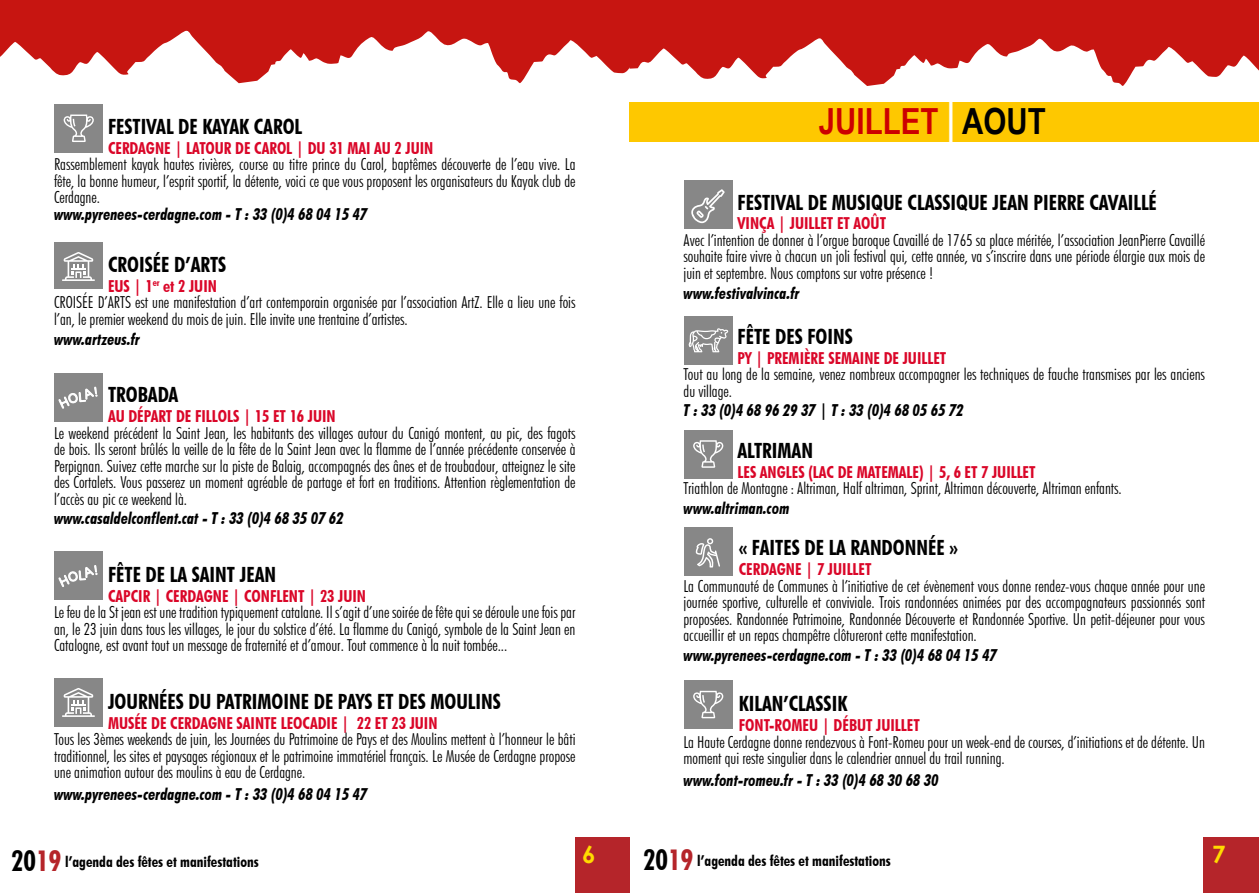
<style>
.page{position:relative;width:1259px;height:893px;background:#fff}
.page>*{position:absolute;margin:0;border:0;box-sizing:border-box;transform-origin:0 0}
.t1{font:700 36px "Arial Narrow";color:#c00}
.t2{font:700 24px "Century Gothic";color:#ffdb00}
.t3{font:700 condensed 21px "Futura BT";color:#000}
.t4{font:300 condensed 16.5px/16.5px "Futura BT";color:#000;text-align:justify}
.t5{font:italic 700 condensed 16.5px "Futura BT";color:#000}
.t6{font:700 condensed 16.5px "Futura BT";color:#da0628}
.t7{font:700 condensed 15px "Futura BT";color:#000}
.s1{font-weight:700;color:#da0628}
.s2{font-size:43.95px;color:#fff}
.s3{color:#000}
.s4{font-size:28.5px}
.s5{font-size:28.5px;color:#b5252a}
</style>
<div class="page">
<div style="left:575px;top:838px;width:54px;height:55px;background:#b5252a"></div>
<div style="left:1203px;top:838px;width:56px;height:55px;background:#b5252a"></div>
<svg style="left:629px;top:0;width:630px;height:86px;fill:#c71511"></svg>
<svg style="left:0;top:0;width:629px;height:83px;fill:#c71511"></svg>
<div style="left:54px;top:242px;width:48px;height:47px;background:#878787"></div>
<svg style="left:62px;top:252px;width:33px;height:29px"></svg>
<div style="left:54px;top:678px;width:48px;height:48px;background:#878787"></div>
<svg style="left:62px;top:688px;width:33px;height:29px"></svg>
<div style="left:55px;top:104px;width:48px;height:48px;background:#878787"></div>
<svg style="left:63px;top:115px;width:31px;height:27px"></svg>
<div style="left:55px;top:373px;width:48px;height:48px;background:#878787"></div>
<svg style="left:59px;top:386px;width:38px;height:23px"></svg>
<div style="left:55px;top:552px;width:48px;height:48px;background:#878787"></div>
<svg style="left:59px;top:565px;width:38px;height:22px"></svg>
<div style="left:684px;top:180px;width:48px;height:49px;background:#878787"></div>
<svg style="left:691px;top:189px;width:34px;height:34px"></svg>
<div style="left:684px;top:316px;width:48px;height:48px;background:#878787"></div>
<svg style="left:688px;top:328px;width:40px;height:24px"></svg>
<div style="left:684px;top:430px;width:48px;height:48px;background:#878787"></div>
<svg style="left:693px;top:440px;width:30px;height:28px"></svg>
<div style="left:629px;top:103px;width:630px;height:39px;background:#fec800"></div>
<div style="left:684px;top:528px;width:49px;height:48px;background:#878787"></div>
<svg style="left:695px;top:538px;width:25px;height:29px"></svg>
<div style="left:684px;top:680px;width:48px;height:49px;background:#878787"></div>
<svg style="left:693px;top:691px;width:30px;height:27px"></svg>
<p class="t3" style="left:108px;top:114px;width:196px">FESTIVAL DE KAYAK CAROL</p>
<p class="t6" style="left:108px;top:138px;width:327px">CERDAGNE | LATOUR DE CAROL | DU 31 MAI AU 2 JUIN</p>
<p class="t4" style="left:54px;top:156px;width:523px">Rassemblement kayak hautes rivières, course au titre prince du Carol, baptêmes découverte de l’eau vive. La fête, la bonne humeur, l’esprit sportif, la détente, voici ce que vous proposent les organisateurs du Kayak club de Cerdagne.</p>
<p class="t5" style="left:54px;top:204px;width:315px">www.pyrenees-cerdagne.com - T : 33 (0)4 68 04 15 47</p>
<p class="t3" style="left:108px;top:252px;width:120px">CROISÉE D’ARTS</p>
<p class="t4" style="left:54px;top:278px;width:523px;text-align:left;text-indent:54px"><span class="s1">EUS | 1</span><sup>er</sup> <span class="s1">et 2 JUIN<br></span>CROISÉE D’ARTS est une manifestation d’art contemporain organisée par l’association ArtZ. Elle a lieu une fois l’an, le premier weekend du mois de juin. Elle invite une trentaine d’artistes.</p>
<p class="t5" style="left:54px;top:329px;width:88px">www.artzeus.fr</p>
<p class="t3" style="left:108px;top:382px;width:72px">TROBADA</p>
<p class="t6" style="left:108px;top:406px;width:229px">AU DÉPART DE FILLOLS | 15 ET 16 JUIN</p>
<p class="t4" style="left:54px;top:424px;width:523px">Le weekend précédent la Saint Jean, les habitants des villages autour du Canigó montent, au pic, des fagots de bois. Ils seront brûlés la veille de la fête de la Saint Jean avec la flamme de l’année précédente conservée à Perpignan. Suivez cette marche sur la piste de Balaig, accompagnés des ânes et de troubadour, atteignez le site des Cortalets. Vous passerez un moment agréable de partage et fort en traditions. Attention règlementation de l’accès au pic ce weekend là.</p>
<p class="t5" style="left:54px;top:508px;width:291px">www.casaldelconflent.cat - T : 33 (0)4 68 35 07 62</p>
<p class="t3" style="left:108px;top:562px;width:170px">FÊTE DE LA SAINT JEAN</p>
<p class="t6" style="left:108px;top:586px;width:259px">CAPCIR | CERDAGNE | CONFLENT | 23 JUIN</p>
<p class="t4" style="left:54px;top:604px;width:523px">Le feu de la St jean est une tradition typiquement catalane. Il s’agit d’une soirée de fête qui se déroule une fois par an, le 23 juin dans tous les villages, le jour du solstice d’été. La flamme du Canigó, symbole de la Saint Jean en Catalogne, est avant tout un message de fraternité et d’amour. Tout commence à la nuit tombée...</p>
<p class="t3" style="left:108px;top:689px;width:394px">JOURNÉES DU PATRIMOINE DE PAYS ET DES MOULINS</p>
<p class="t6" style="left:108px;top:713px;width:331px">MUSÉE DE CERDAGNE SAINTE LEOCADIE | 22 ET 23 JUIN</p>
<p class="t4" style="left:54px;top:731px;width:523px">Tous les 3èmes weekends de juin, les Journées du Patrimoine de Pays et des Moulins mettent à l’honneur le bâti traditionnel, les sites et paysages régionaux et le patrimoine immatériel français. Le Musée de Cerdagne propose une animation autour des moulins à eau de Cerdagne.</p>
<p class="t5" style="left:54px;top:784px;width:315px">www.pyrenees-cerdagne.com - T : 33 (0)4 68 04 15 47</p>
<h1 class="t1" style="left:819px;top:94px;width:228px">JUILLET <span class="s2">|</span> <span class="s3">AOUT</span></h1>
<p class="t3" style="left:737px;top:189px;width:421px">FESTIVAL DE MUSIQUE CLASSIQUE JEAN PIERRE CAVAILLÉ</p>
<p class="t6" style="left:737px;top:214px;width:150px">VINÇA | JUILLET ET AOÛT</p>
<p class="t4" style="left:683px;top:232px;width:523px">Avec l’intention de donner à l’orgue baroque Cavaillé de 1765 sa place méritée, l’association JeanPierre Cavaillé souhaite faire vivre à chacun un joli festival qui, cette année, va s’inscrire dans une période élargie aux mois de juin et septembre. Nous comptons sur votre présence !</p>
<p class="t5" style="left:683px;top:283px;width:118px">www.festivalvinca.fr</p>
<p class="t3" style="left:737px;top:323px;width:117px">FÊTE DES FOINS</p>
<p class="t6" style="left:737px;top:348px;width:210px">PY | PREMIÈRE SEMAINE DE JUILLET</p>
<p class="t4" style="left:683px;top:366px;width:523px">Tout au long de la semaine, venez nombreux accompagner les techniques de fauche transmises par les anciens du village.</p>
<p class="t5" style="left:683px;top:400px;width:282px">T : 33 (0)4 68 96 29 37 | T : 33 (0)4 68 05 65 72</p>
<p class="t3" style="left:737px;top:437px;width:77px">ALTRIMAN</p>
<p class="t6" style="left:737px;top:462px;width:299px">LES ANGLES (LAC DE MATEMALE) | 5, 6 ET 7 JUILLET</p>
<p class="t4" style="left:683px;top:480px;width:440px">Triathlon de Montagne : Altriman, Half altriman, Sprint, Altriman découverte, Altriman enfants.</p>
<p class="t5" style="left:683px;top:498px;width:108px">www.altriman.com</p>
<p class="t3" style="left:739px;top:535px;width:221px">« FAITES DE LA RANDONNÉE »</p>
<p class="t6" style="left:739px;top:559px;width:134px">CERDAGNE | 7 JUILLET</p>
<p class="t4" style="left:683px;top:577px;width:523px">La Communauté de Communes à l’initiative de cet évènement vous donne rendez-vous chaque année pour une journée sportive, culturelle et conviviale. Trois randonnées animées par des accompagnateurs passionnés sont proposées. Randonnée Patrimoine, Randonnée Découverte et Randonnée Sportive. Un petit-déjeuner pour vous accueillir et un repas champêtre clôtureront cette manifestation.</p>
<p class="t5" style="left:683px;top:645px;width:315px">www.pyrenees-cerdagne.com - T : 33 (0)4 68 04 15 47</p>
<p class="t3" style="left:739px;top:691px;width:110px">KILAN’CLASSIK</p>
<p class="t6" style="left:739px;top:715px;width:182px">FONT-ROMEU | DÉBUT JUILLET</p>
<p class="t4" style="left:683px;top:733px;width:523px">La Haute Cerdagne donne rendezvous à Font-Romeu pour un week-end de courses, d’initiations et de détente. Un moment qui reste singulier dans le calendrier annuel du trail running.</p>
<p class="t5" style="left:683px;top:770px;width:257px">www.font-romeu.fr - T : 33 (0)4 68 30 68 30</p>
<h2 class="t2" style="left:582px;top:836px;width:15px">6</h2>
<h2 class="t2" style="left:1212px;top:836px;width:15px">7</h2>
<p class="t7" style="left:11px;top:852px;width:249px"><span class="s4">20</span><span class="s5">19</span> l’agenda des fêtes et manifestations</p>
<p class="t7" style="left:643px;top:851px;width:249px"><span class="s4">20</span><span class="s5">19</span> l’agenda des fêtes et manifestations</p>
</div>
